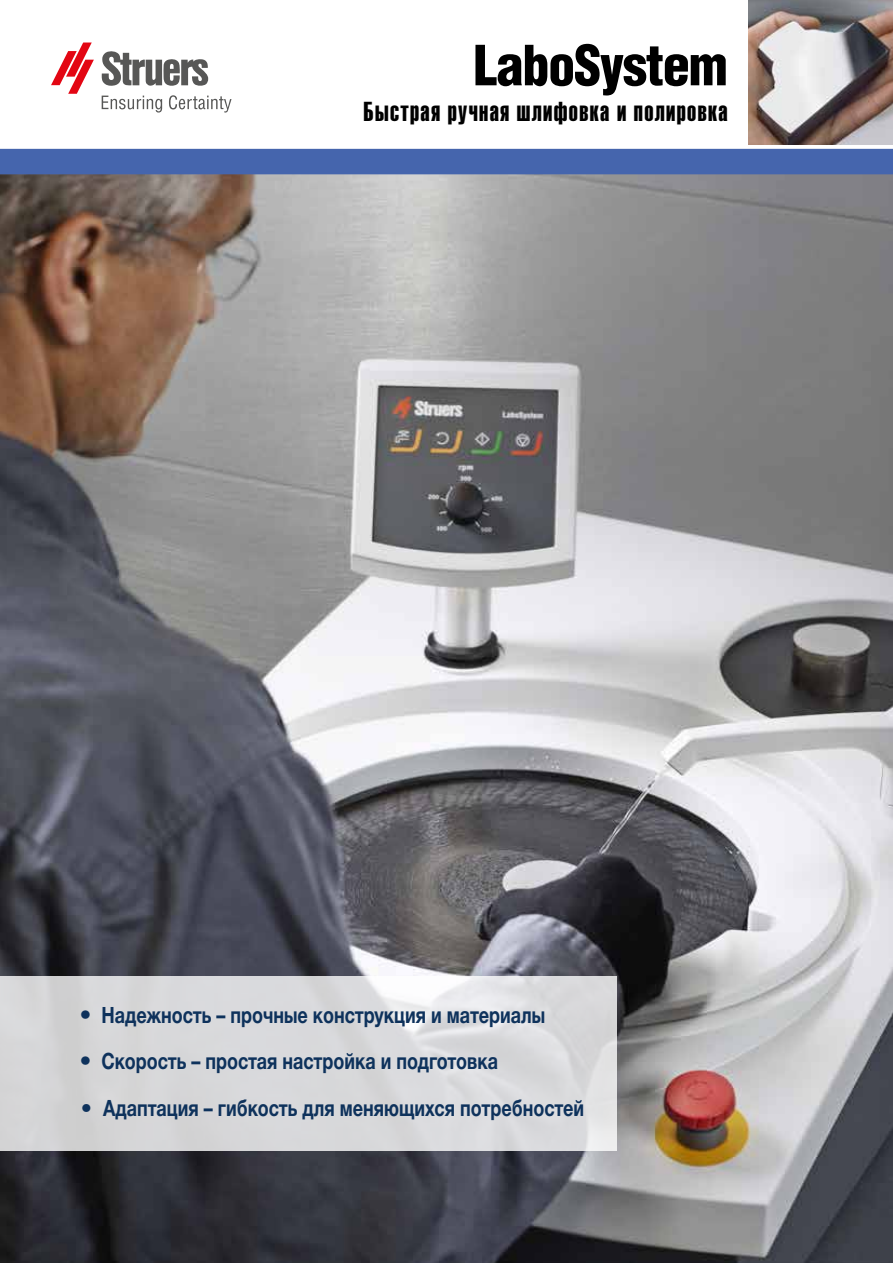
<style>
.page{position:relative;width:893px;height:1263px;background:#fff}
.page>*{position:absolute;margin:0;border:0;box-sizing:border-box;transform-origin:0 0}
.t1{font:900 condensed 54px "Helvetica LT Std";letter-spacing:-.02em;color:#000}
.t2{font:27px "Helios Extra Compressed C";letter-spacing:.05em;color:#000}
.t3{font:700 22.5px "Helvetica Neue Cyr";color:#0e325c;scale:.8 1}
.t4{font:700 22.5px "Helvetica Neue Cyr";color:#0e325c}
.s1{font-family:"Helvetica LT Std";font-stretch:condensed}
</style>
<div class="page">
<img style="left:0;top:174px;width:893px;height:1089px">
<img style="left:749px;top:0;width:144px;height:145px">
<div style="left:0;top:149px;width:893px;height:25px;background:#4565ad"></div>
<svg style="left:0;top:976px;width:617px;height:174px;background:#d9d9db"></svg>
<svg style="left:102px;top:51px;width:106px;height:35px"></svg>
<svg style="left:51px;top:43px;width:43px;height:51px"></svg>
<svg style="left:102px;top:96px;width:60px;height:17px"></svg>
<svg style="left:169px;top:95px;width:63px;height:18px"></svg>
<h1 class="t1" style="left:473px;top:31px;width:256px">LaboSystem</h1>
<p class="t2" style="left:363px;top:96px;width:366px">Быстрая ручная шлифовка и полировка</p>
<p class="t3" style="left:81px;top:1002px;width:582px"><span class="s1">•</span> Надежность – прочные конструкция и материалы</p>
<p class="t3" style="left:81px;top:1049px;width:523px"><span class="s1">•</span> Скорость – простая настройка и подготовка</p>
<p class="t4" style="left:81px;top:1095px;width:505px">• Адаптация – гибкость для меняющихся потребностей</p>
</div>
